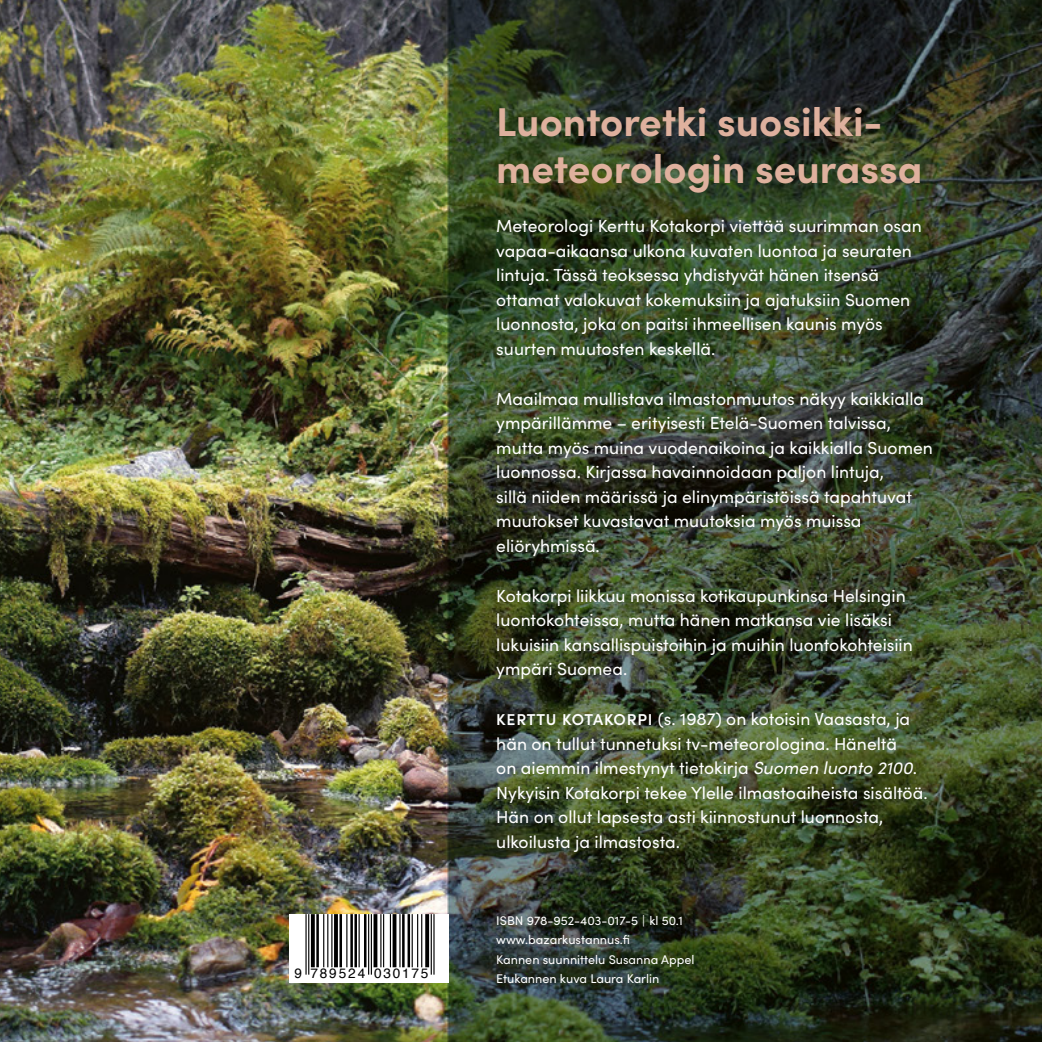
<style>
.page{position:relative;width:1042px;height:1042px;background:#fff}
.page>*{position:absolute;margin:0;border:0;box-sizing:border-box;transform-origin:0 0}
.t1{font:700 40.25px/47.2px "Sofia Pro";color:#dfb19e}
.t2{font:17.5px/24.5px "Sofia Pro";color:#fff}
.t3{font:13.65px "Helvetica";letter-spacing:.135em;color:#000}
.t4{font:12.6px/19.2px "Sofia Pro";color:#fff}
.s1{font-weight:600;font-size:15.75px}
.s2{font-style:italic}
</style>
<div class="page">
<img style="left:0;top:0;width:1042px;height:1042px">
<svg style="left:289px;top:914px;width:159px;height:69px"></svg>
<hr style="left:433px;top:914px;width:1px;height:60px;background:#000">
<hr style="left:431px;top:914px;width:1px;height:60px;background:#000">
<svg style="left:425px;top:914px;width:4px;height:53px"></svg>
<hr style="left:421px;top:914px;width:1px;height:53px;background:#000">
<hr style="left:417px;top:914px;width:1px;height:53px;background:#000">
<hr style="left:412px;top:914px;width:1px;height:53px;background:#000">
<hr style="left:407px;top:914px;width:3px;height:53px;background:#000">
<hr style="left:402px;top:914px;width:3px;height:53px;background:#000">
<hr style="left:399px;top:914px;width:1px;height:53px;background:#000">
<svg style="left:392px;top:914px;width:4px;height:53px"></svg>
<hr style="left:390px;top:914px;width:1px;height:53px;background:#000">
<hr style="left:383px;top:914px;width:1px;height:53px;background:#000">
<hr style="left:380px;top:914px;width:1px;height:53px;background:#000">
<svg style="left:373px;top:914px;width:4px;height:53px"></svg>
<hr style="left:371px;top:914px;width:1px;height:60px;background:#000">
<hr style="left:368px;top:914px;width:1px;height:60px;background:#000">
<hr style="left:364px;top:914px;width:2px;height:53px;background:#000">
<hr style="left:358px;top:914px;width:2px;height:53px;background:#000">
<hr style="left:354px;top:914px;width:3px;height:53px;background:#000">
<hr style="left:350px;top:914px;width:3px;height:53px;background:#000">
<hr style="left:346px;top:914px;width:1px;height:53px;background:#000">
<hr style="left:339px;top:914px;width:3px;height:53px;background:#000">
<hr style="left:334px;top:914px;width:4px;height:53px;background:#0c0c0c">
<hr style="left:331px;top:914px;width:1px;height:53px;background:#000">
<hr style="left:327px;top:914px;width:1px;height:53px;background:#000">
<hr style="left:323px;top:914px;width:1px;height:53px;background:#000">
<hr style="left:316px;top:914px;width:3px;height:53px;background:#000">
<svg style="left:311px;top:914px;width:4px;height:53px"></svg>
<hr style="left:308px;top:914px;width:1px;height:60px;background:#000">
<hr style="left:305px;top:914px;width:2px;height:60px;background:#000">
<p class="t3" style="left:294px;top:962px;width:135px">9 789524 030175</p>
<h1 class="t1" style="left:496px;top:95px;width:428px">Luontoretki suosikki&shy;meteorologin seurassa</h1>
<p class="t2" style="left:496px;top:213px;width:427px">Meteorologi Kerttu Kotakorpi viettää suurimman osan vapaa-aikaansa ulkona kuvaten luontoa ja seuraten lintuja. Tässä teoksessa yhdistyvät hänen itsensä ottamat valokuvat kokemuksiin ja ajatuksiin Suomen luonnosta, joka on paitsi ihmeellisen kaunis myös suurten muutosten keskellä.</p>
<p class="t2" style="left:496px;top:385px;width:438px">Maailmaa mullistava ilmastonmuutos näkyy kaikkialla ympärillämme – erityisesti Etelä-Suomen talvissa, mutta myös muina vuodenaikoina ja kaikkialla Suomen luonnossa. Kirjassa havainnoidaan paljon lintuja,<br>sillä niiden määrissä ja elinympäristöissä tapahtuvat muutokset kuvastavat muutoksia myös muissa eliöryhmissä.</p>
<p class="t2" style="left:496px;top:582px;width:418px">Kotakorpi liikkuu monissa kotikaupunkinsa Helsingin luontokohteissa, mutta hänen matkansa vie lisäksi lukuisiin kansallispuistoihin ja muihin luontokohteisiin ympäri Suomea.</p>
<p class="t2" style="left:496px;top:705px;width:433px"><span class="s1">KERTTU KOTAKORPI</span> (s. 1987) on kotoisin Vaasasta, ja hän on tullut tunnetuksi tv-meteorologina. Häneltä<br>on aiemmin ilmestynyt tietokirja <span class="s2">Suomen luonto 2100</span>.<br>Nykyisin Kotakorpi tekee Ylelle ilmastoaiheista sisältöä.<br>Hän on ollut lapsesta asti kiinnostunut luonnosta, ulkoilusta ja ilmastosta.</p>
<p class="t4" style="left:496px;top:910px;width:200px">ISBN 978-952-403-017-5 | kl 50.1 www.bazarkustannus.fi<br>Kannen suunnittelu Susanna Appel<br>Etukannen kuva Laura Karlin</p>
</div>
